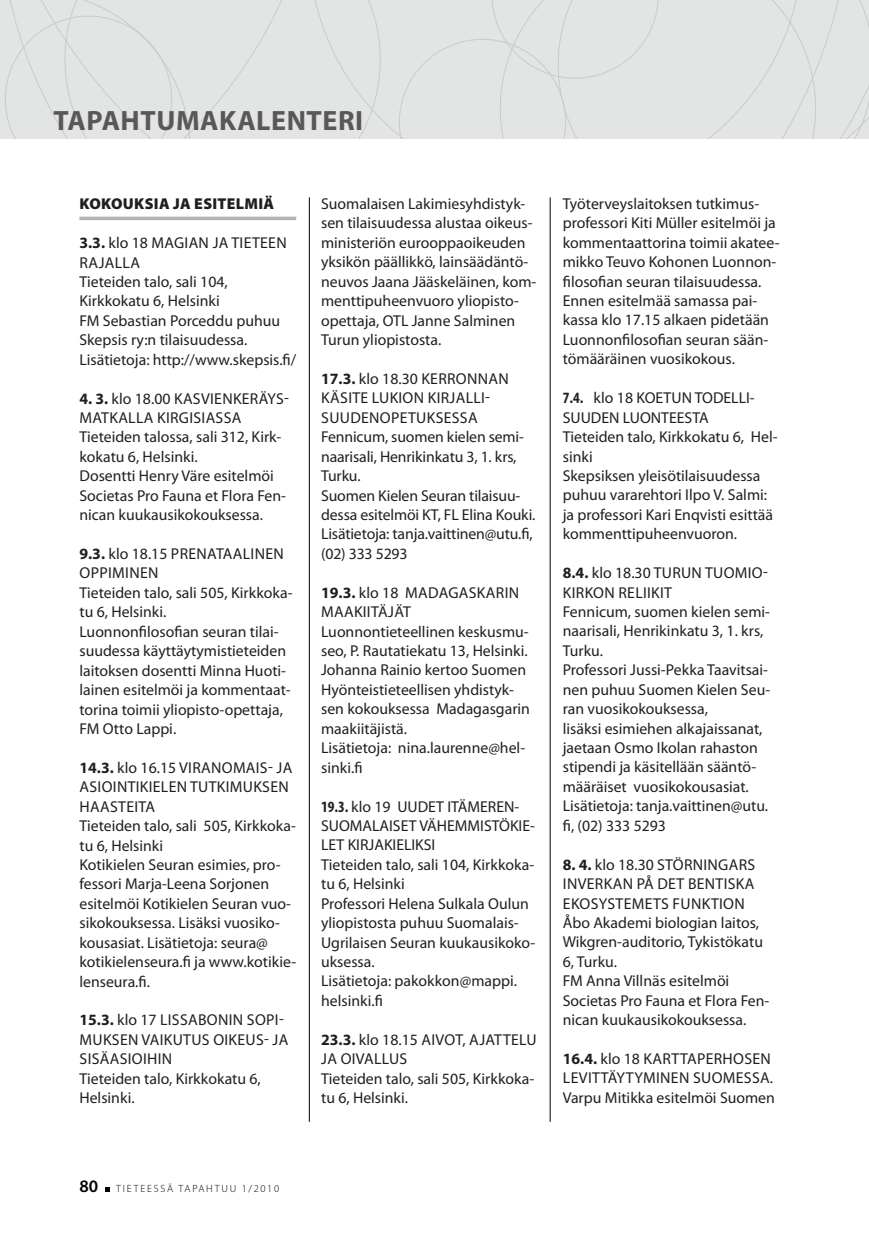
<style>
.page{position:relative;width:869px;height:1241px;background:#fff}
.page>*{position:absolute;margin:0;border:0;box-sizing:border-box;transform-origin:0 0}
.t1{font:700 28px "Myriad Pro";letter-spacing:.02em;color:#58585a}
.t2{font:600 17.5px "Myriad Pro";color:#000}
.t3{font:15.75px/19.4px "Myriad Pro";color:#221e1f}
.t4{font:900 15.75px "Myriad Pro";letter-spacing:.02em;color:#221e1f}
.t5{font:300 10.5px "Myriad Pro";letter-spacing:.17em;color:#000}
.s1{font-weight:700}
.s2{font-weight:700;font-stretch:condensed}
</style>
<div class="page">
<svg style="left:105px;top:1187px;width:5px;height:4px"></svg>
<hr style="left:549px;top:197px;width:1px;height:924px;background:#000">
<hr style="left:309px;top:197px;width:1px;height:924px;background:#000">
<svg style="left:79px;top:216px;width:217px;height:4px"></svg>
<div style="left:380px;top:0;width:19px;height:139px;background:#e3e4e4"></div>
<div style="left:815px;top:0;width:53px;height:139px;background:#e3e4e4"></div>
<div style="left:658px;top:0;width:157px;height:139px;background:#e3e4e4"></div>
<div style="left:399px;top:0;width:259px;height:139px;background:#e3e4e4"></div>
<div style="left:0;top:0;width:64px;height:139px;background:#e3e4e4"></div>
<div style="left:64px;top:0;width:316px;height:139px;background:#e3e4e4"></div>
<h1 class="t1" style="left:54px;top:102px;width:311px">TAPAHTUMAKALENTERI</h1>
<p class="t4" style="left:80px;top:195px;width:196px">KOKOUKSIA JA ESITELMIÄ</p>
<p class="t3" style="left:79px;top:233px;width:218px"><span class="s1">3.3.</span> klo 18 Magian ja tieteen rajalla<br>Tieteiden talo, sali 104,<br>Kirkkokatu 6, Helsinki<br>FM Sebastian Porceddu puhuu<br>Skepsis ry:n tilaisuudessa.<br>Lisätietoja: http://www.skepsis.fi/</p>
<p class="t3" style="left:79px;top:388px;width:211px"><span class="s1">4. 3.</span> klo 18.00 Kasvienkeräys&shy;matkalla Kirgisiassa<br>Tieteiden talossa, sali 312, Kirk&shy;kokatu 6, Helsinki.<br>Dosentti Henry Väre esitelmöi<br>Societas Pro Fauna et Flora Fen&shy;nican kuukausikokouksessa.</p>
<p class="t3" style="left:79px;top:543px;width:214px"><span class="s1">9.3.</span> klo 18.15 Prenataalinen oppiminen<br>Tieteiden talo, sali 505, Kirkkoka&shy;tu 6, Helsinki.<br>Luonnonfilosofian seuran tilai&shy;suudessa käyttäytymistieteiden laitoksen dosentti Minna Huoti&shy;lainen esitelmöi ja kommentaat&shy;torina toimii yliopisto-opettaja,<br>FM Otto Lappi.</p>
<p class="t3" style="left:79px;top:757px;width:218px"><span class="s1">14.3.</span> klo 16.15 Viranomais- ja asiointikielen tutkimuksen haasteita<br>Tieteiden talo, sali 505, Kirkkoka&shy;tu 6, Helsinki<br>Kotikielen Seuran esimies, pro&shy;fessori Marja-Leena Sorjonen esitelmöi Kotikielen Seuran vuo&shy;sikokouksessa. Lisäksi vuosiko&shy;kousasiat. Lisätietoja: seura@ kotikielenseura.fi ja www.kotikie&shy;lenseura.fi.</p>
<p class="t3" style="left:79px;top:1010px;width:210px"><span class="s1">15.3.</span> klo 17 Lissabonin sopi&shy;muksen vaikutus oikeus- ja sisäasioihin<br>Tieteiden talo, Kirkkokatu 6,<br>Helsinki.</p>
<p class="t3" style="left:321px;top:194px;width:217px">Suomalaisen Lakimiesyhdistyk&shy;sen tilaisuudessa alustaa oikeus&shy;ministeriön eurooppaoikeuden yksikön päällikkö, lainsäädäntö&shy;neuvos Jaana Jääskeläinen, kom&shy;menttipuheenvuoro yliopisto&shy;opettaja, OTL</p>
<p class="t3" style="left:321px;top:310px;width:196px;text-indent:91px">Janne Salminen<br>Turun yliopistosta.</p>
<p class="t3" style="left:321px;top:368px;width:216px"><span class="s1">17.3.</span> klo 18.30 Kerronnan käsite lukion kirjalli&shy;suudenopetuksessa<br>Fennicum, suomen kielen semi&shy;naarisali, Henrikinkatu 3, 1. krs,<br>Turku.<br>Suomen Kielen Seuran tilaisuu&shy;dessa esitelmöi KT, FL Elina Kouki.<br>Lisätietoja: tanja.vaittinen@utu.fi, (02) 333 5293</p>
<p class="t3" style="left:321px;top:582px;width:210px"><span class="s1">19.3.</span> klo 18 Madagaskarin maakiitäjät<br>Luonnontieteellinen keskusmu&shy;seo, P. Rautatiekatu 13, Helsinki.<br>Johanna Rainio kertoo Suomen<br>Hyönteistieteellisen yhdistyk&shy;sen kokouksessa Madagasgarin maakiitäjistä.<br>Lisätietoja: nina.laurenne@hel&shy;sinki.fi</p>
<p class="t3" style="left:321px;top:796px;width:168px"><span class="s2">19.3.</span> klo 19 UU DET ITÄMEREN</p>
<p class="t3" style="left:514px;top:796px;width:6px">-</p>
<p class="t3" style="left:321px;top:815px;width:50px">SUOMALAI</p>
<p class="t3" style="left:393px;top:815px;width:143px">SET VÄHEMMISTÖKIE-</p>
<p class="t3" style="left:321px;top:835px;width:43px">LET KIRJA</p>
<p class="t3" style="left:321px;top:835px;width:215px;text-indent:63px">KIELI KSI<br>Tieteiden talo, sali 104, Kirkkoka&shy;tu 6, Helsinki<br>Professori Helena Sulkala Oulun yliopistosta puhuu Suomalais-<br>Ugrilaisen Seuran kuukausikoko&shy;uksessa.<br>Lisätietoja: pakokkon@mappi. helsinki.fi</p>
<p class="t3" style="left:321px;top:1029px;width:217px"><span class="s1">23.3.</span> klo 18.15 Aivot, ajattelu ja oivallus<br>Tieteiden talo, sali 505, Kirkkoka&shy;tu 6, Helsinki.</p>
<p class="t3" style="left:562px;top:193px;width:218px">Työterveyslaitoksen tutkimus&shy;professori Kiti Müller esitelmöi ja kommentaattorina toimii akatee&shy;mikko Teuvo Kohonen Luonnon&shy;filosofian seuran tilaisuudessa.<br>Ennen esitelmää samassa pai&shy;kassa klo 17.15 alkaen pidetään<br>Luonnonfilosofian seuran sään&shy;tömääräinen vuosikokous.</p>
<p class="t3" style="left:562px;top:388px;width:92px"><span class="s2">7.4.</span> klo 18 KOETUN</p>
<p class="t3" style="left:694px;top:388px;width:36px">TODELLI</p>
<p class="t3" style="left:749px;top:388px;width:6px">-</p>
<p class="t3" style="left:562px;top:407px;width:70px">SUUDEN LUONTEE</p>
<p class="t3" style="left:562px;top:407px;width:216px;text-indent:122px">STA<br>Tieteiden talo, Kirkkokatu 6, Hel&shy;sinki<br>Skepsiksen yleisötilaisuudessa puhuu vararehtori I lpo V. Salmi: ja professori Kari Enqvisti esittää kommenttipuheenvuoron.</p>
<p class="t3" style="left:562px;top:562px;width:209px"><span class="s1">8.4.</span> klo 18.30 Turun tuomio&shy;kirkon reliikit<br>Fennicum, suomen kielen semi&shy;naarisali, Henrikinkatu 3, 1. krs,<br>Turku.<br>Professori Jussi-Pekka Taavitsai&shy;nen puhuu Suomen Kielen Seu&shy;ran vuosikokouksessa,<br>lisäksi esimiehen alkajaissanat, jaetaan Osmo I kolan rahaston stipendi ja käsitellään sääntö&shy;määräiset vuosikokousasiat.<br>Lisätietoja: tanja.vaittinen@utu. fi, (02) 333 5293</p>
<p class="t3" style="left:562px;top:854px;width:208px"><span class="s1">8. 4.</span> klo 18.30 Störningars inverkan på det bentiska ekosystemets funktion<br>Åbo Akademi biologian laitos,<br>Wikgren-auditorio, Tykistökatu<br>6, Turku.<br>FM Anna Villnäs esitelmöi<br>Societas Pro Fauna et Flora Fen&shy;nican kuukausikokouksessa.</p>
<p class="t3" style="left:562px;top:1048px;width:213px"><span class="s1">16.4.</span> klo 18 Karttaperhosen levittäytyminen Suomessa.<br>Varpu Mitikka esitelmöi Suomen</p>
<p class="t2" style="left:79px;top:1174px;width:20px">80</p>
<p class="t5" style="left:116px;top:1182px;width:164px">TIETEESSÄ TAPAHTUU 1/2010</p>
</div>
